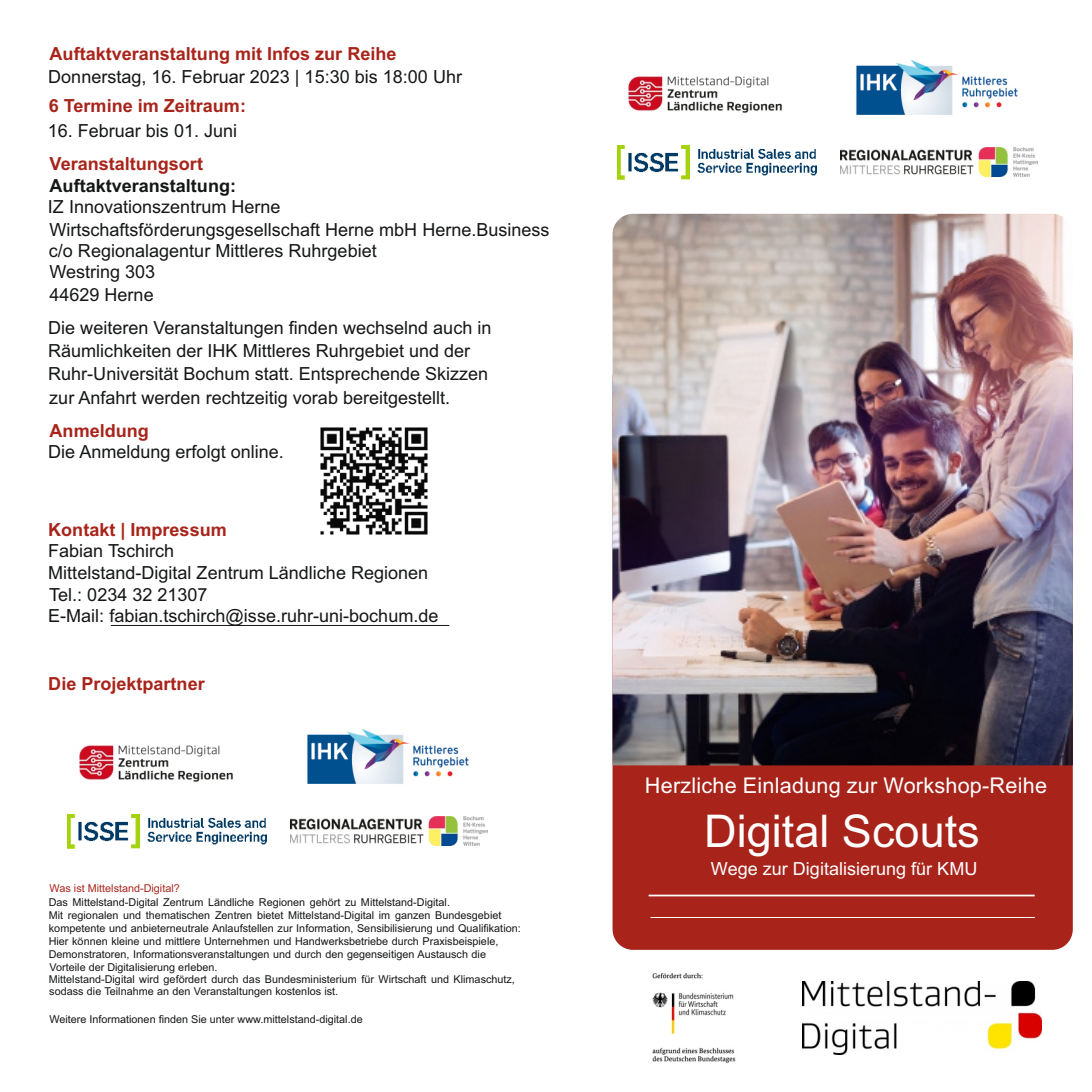
<style>
.page{position:relative;width:1092px;height:1092px;background:#fff}
.page>*{position:absolute;margin:0;border:0;box-sizing:border-box;transform-origin:0 0}
.t1{font:45.15px "Arial";color:#fff}
.t2{font:21.7px "Arial";letter-spacing:.01em;color:#fff}
.t3{font:18.03px/21.9px "Arial";color:#151616}
.t4{font:700 18.03px "Arial";color:#a8241b}
.t5{font:18.03px "Arial";color:#fff}
.t6{font:700 18.03px "Arial";color:#151616}
.t7{font:10.85px/12.6px "Arial";color:#151616}
.t8{font:10.85px "Arial";color:#a8241b}
</style>
<div class="page">
<div style="left:612px;top:357px;width:460px;height:592px;background:#a8241b;border-radius:20px"></div>
<img style="left:612px;top:214px;width:460px;height:551px">
<hr style="left:650px;top:917px;width:384px;height:1px;background:#fff">
<hr style="left:648px;top:894px;width:386px;height:2px;background:#fff">
<hr style="left:111px;top:625px;width:338px;height:1px;background:#151616">
<img style="left:652px;top:973px;width:84px;height:90px">
<img style="left:802px;top:981px;width:239px;height:73px">
<img style="left:840px;top:147px;width:197px;height:29px">
<img style="left:856px;top:60px;width:162px;height:55px">
<img style="left:628px;top:76px;width:155px;height:37px">
<img style="left:617px;top:145px;width:199px;height:34px">
<img style="left:291px;top:816px;width:196px;height:29px">
<img style="left:307px;top:729px;width:162px;height:55px">
<img style="left:79px;top:745px;width:155px;height:37px">
<img style="left:68px;top:814px;width:199px;height:34px">
<img style="left:320px;top:427px;width:108px;height:108px">
<h3 class="t4" style="left:50px;top:47px;width:348px">Auftaktveranstaltung mit Infos zur Reihe</h3>
<h3 class="t4" style="left:49px;top:99px;width:199px">6 Termine im Zeitraum:</h3>
<h3 class="t3" style="left:48px;top:121px;width:191px">16. Februar bis 01. Juni</h3>
<h3 class="t4" style="left:50px;top:157px;width:155px">Veranstaltungsort</h3>
<h3 class="t6" style="left:50px;top:179px;width:188px">Auftaktveranstaltung:</h3>
<h3 class="t3" style="left:48px;top:68px;width:415px">Donnerstag, 16. Februar 2023 | 15:30 bis 18:00 Uhr</h3>
<h3 class="t3" style="left:48px;top:197px;width:503px">IZ Innovationszentrum Herne<br>Wirtschaftsförderungsgesellschaft Herne mbH Herne.Business c/o Regionalagentur Mittleres Ruhrgebiet<br>Westring 303<br>44629 Herne</h3>
<h3 class="t3" style="left:48px;top:318px;width:444px;line-height:23.1px">Die weiteren Veranstaltungen finden wechselnd auch in Räumlichkeiten der IHK Mittleres Ruhrgebiet und der Ruhr-Universität Bochum statt. Entsprechende Skizzen zur Anfahrt werden rechtzeitig vorab bereitgestellt.</h3>
<h3 class="t4" style="left:50px;top:424px;width:101px">Anmeldung</h3>
<h3 class="t3" style="left:48px;top:442px;width:237px">Die Anmeldung erfolgt online.</h3>
<h3 class="t4" style="left:48px;top:522px;width:180px">Kontakt | Impressum</h3>
<h3 class="t3" style="left:48px;top:542px;width:392px">Fabian Tschirch<br>Mittelstand-Digital Zentrum Ländliche Regionen Tel.: 0234 32 21307<br>E-Mail: fabian.tschirch@isse.ruhr-uni-bochum.de</h3>
<h3 class="t4" style="left:48px;top:677px;width:158px">Die Projektpartner</h3>
<p class="t8" style="left:49px;top:884px;width:132px">Was ist Mittelstand-Digital?</p>
<p class="t7" style="left:49px;top:897px;width:473px">Das Mittelstand-Digital Zentrum Ländliche Regionen gehört zu Mittelstand-Digital.<br>Mit regionalen und thematischen Zentren bietet Mittelstand-Digital im ganzen Bundesgebiet kompetente und anbieterneutrale Anlaufstellen zur Information, Sensibilisierung und Qualifikation:<br>Hier können kleine und mittlere Unternehmen und Handwerksbetriebe durch Praxisbeispiele, Demonstratoren, Informationsveranstaltungen und durch den gegenseitigen Austausch die Vorteile der Digitalisierung erleben.<br>Mittelstand-Digital wird gefördert durch das Bundesministerium für Wirtschaft und Klimaschutz, sodass die Teilnahme an den Veranstaltungen kostenlos ist.</p>
<p class="t7" style="left:49px;top:1013px;width:315px">Weitere Informationen finden Sie unter www.mittelstand-digital.de</p>
<h2 class="t2" style="left:645px;top:777px;width:403px">Herzliche Einladung zur Workshop-Reihe</h2>
<h1 class="t1" style="left:704px;top:814px;width:277px">Digital Scouts</h1>
<h3 class="t5" style="left:710px;top:862px;width:268px">Wege zur Digitalisierung für KMU</h3>
</div>
